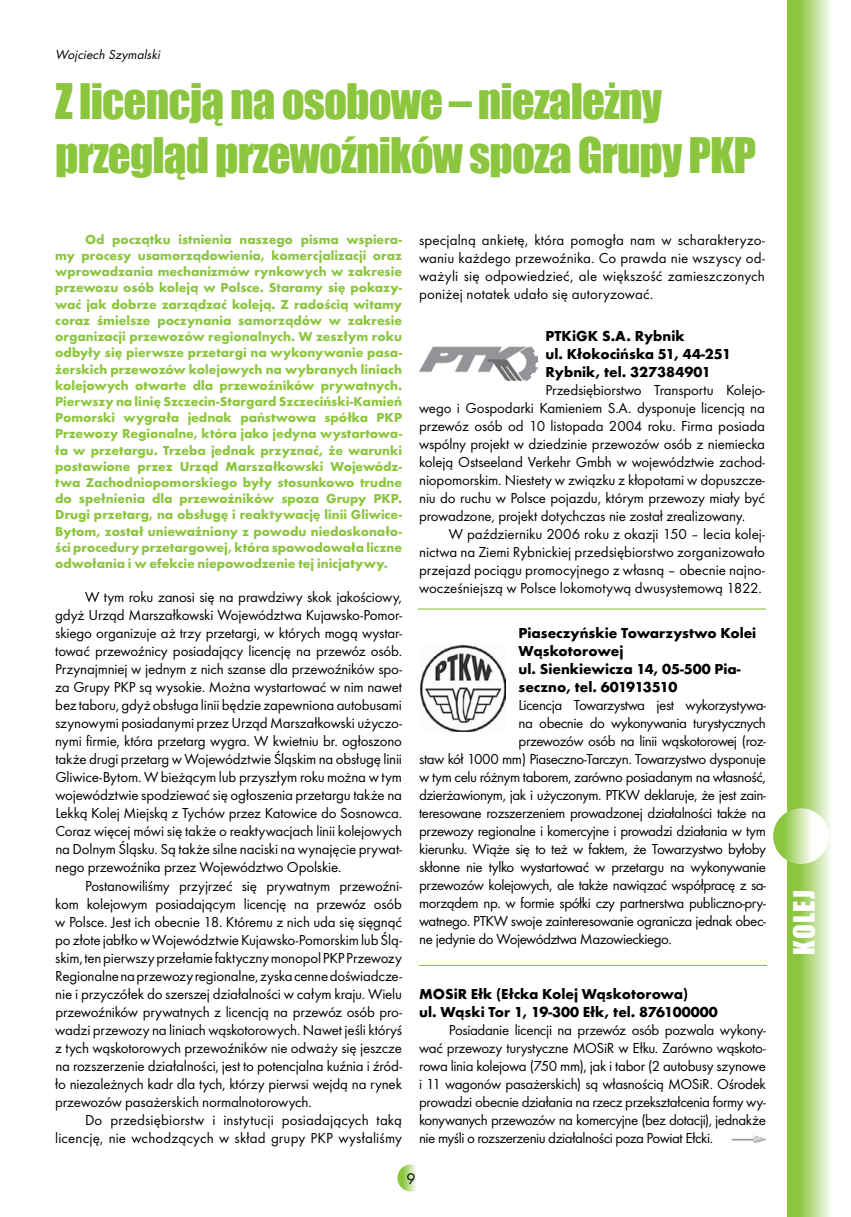
<style>
.page{position:relative;width:851px;height:1217px;background:#fff}
.page>*{position:absolute;margin:0;border:0;box-sizing:border-box;transform-origin:0 0}
.t1{font:45px/54px "Impact";letter-spacing:-.02em;color:#8cc63f}
.t2{font:27px "Impact";letter-spacing:.05em;color:#fff}
.t3{font:15.9px "Futura TEE";color:#000}
.t4{font:15px/18px "Futura TEE";letter-spacing:-.03em;color:#000;text-align:justify}
.t5{font:700 15px/18px "Futura TEE";color:#000}
.t6{font:15px/18px "Futura TEE";letter-spacing:.01em;color:#000;text-align:right}
.t7{font:700 13.5px/16.2px "Futura TEE";color:#8cc63f;text-align:justify}
.t8{font:italic 13.5px "Futura TEE";color:#000}
</style>
<div class="page">
<svg style="left:787px;top:0;width:43px;height:1216px;background:#b2d97f"></svg>
<svg style="left:773px;top:808px;width:55px;height:55px"></svg>
<svg style="left:397px;top:1164px;width:27px;height:27px"></svg>
<img style="left:419px;top:347px;width:118px;height:34px">
<img style="left:420px;top:645px;width:85px;height:86px">
<img style="left:731px;top:1134px;width:34px;height:9px">
<hr style="left:418px;top:608px;width:347px;height:1px;background:#8cc63f">
<hr style="left:419px;top:964px;width:347px;height:1px;background:#8cc63f">
<p class="t8" style="left:55px;top:46px;width:109px">Wojciech Szymalski</p>
<h1 class="t1" style="left:55px;top:73px;width:702px">Z licencją na osobowe – niezależny przegląd przewoźników spoza Grupy PKP</h1>
<p class="t7" style="left:55px;top:231px;width:348px;text-indent:30px">Od początku istnienia naszego pisma wspiera&shy;my procesy usamorządowienia, komercjalizacji oraz wprowadzania mechanizmów rynkowych w zakresie przewozu osób koleją w Polsce. Staramy się pokazy&shy;wać jak dobrze zarządzać koleją. Z radością witamy coraz śmielsze poczynania samorządów w zakresie organizacji przewozów regionalnych. W zeszłym roku odbyły się pierwsze przetargi na wykonywanie pasa&shy;żerskich przewozów kolejowych na wybranych liniach kolejowych otwarte dla przewoźników prywatnych.<br>Pierwszy na linię Szczecin-Stargard Szczeciński-Kamień Pomorski wygrała jednak państwowa spółka PKP Przewozy Regionalne, która jako jedyna wystartowa&shy;ła w przetargu. Trzeba jednak przyznać, że warunki postawione przez Urząd Marszałkowski Wojewódz&shy;twa Zachodniopomorskiego były stosunkowo trudne do spełnienia dla przewoźników spoza Grupy PKP.<br>Drugi przetarg, na obsługę i reaktywację linii Gliwice-Bytom, został unieważniony z powodu niedoskonało&shy;ści procedury przetargowej, która spowodowała liczne odwołania i w efekcie niepowodzenie tej inicjatywy.</p>
<p class="t4" style="left:55px;top:588px;width:348px;text-indent:30px">W tym roku zanosi się na prawdziwy skok jakościowy, gdyż Urząd Marszałkowski Województwa Kujawsko-Pomor&shy;skiego organizuje aż trzy przetargi, w których mogą wystar&shy;tować przewoźnicy posiadający licencję na przewóz osób.<br>Przynajmniej w jednym z nich szanse dla przewoźników spo&shy;za Grupy PKP są wysokie. Można wystartować w nim nawet bez taboru, gdyż obsługa linii będzie zapewniona autobusami szynowymi posiadanymi przez Urząd Marszałkowski użyczo&shy;nymi firmie, która przetarg wygra. W kwietniu br. ogłoszono także drugi przetarg w Województwie Śląskim na obsługę linii Gliwice-Bytom. W bieżącym lub przyszłym roku można w tym województwie spodziewać się ogłoszenia przetargu także na Lekką Kolej Miejską z Tychów przez Katowice do Sosnowca.<br>Coraz więcej mówi się także o reaktywacjach linii kolejowych na Dolnym Śląsku. Są także silne naciski na wynajęcie prywat&shy;nego przewoźnika przez Województwo Opolskie.</p>
<p class="t4" style="left:55px;top:876px;width:348px;text-indent:30px">Postanowiliśmy przyjrzeć się prywatnym przewoźni&shy;kom kolejowym posiadającym licencję na przewóz osób w Polsce. Jest ich obecnie 18. Któremu z nich uda się sięgnąć po złote jabłkowWojewództwieKujawsko-Pomorskimlub Ślą&shy;skim,tenpierwszyprzełamiefaktycznymonopolPKPPrzewozy Regionalnenaprzewozyregionalne,zyskacennedoświadcze&shy;nie i przyczółek do szerszej działalności w całym kraju. Wielu przewoźników prywatnych z licencją na przewóz osób pro&shy;wadzi przewozy na liniach wąskotorowych. Nawet jeśli któryś z tych wąskotorowych przewoźników nie odważy się jeszcze na rozszerzenie działalności, jest to potencjalna kuźnia i źród&shy;ło niezależnych kadr dla tych, którzy pierwsi wejdą na rynek przewozów pasażerskich normalnotorowych.</p>
<p class="t6" style="left:55px;top:1110px;width:348px">Do przedsiębiorstw i instytucji posiadających taką licencję, nie wchodzących w skład grupy PKP wysłaliśmy</p>
<p class="t4" style="left:419px;top:230px;width:347px">specjalną ankietę, która pomogła nam w scharakteryzo&shy;waniu każdego przewoźnika. Co prawda nie wszyscy od&shy;ważyli się odpowiedzieć, ale większość zamieszczonych poniżej notatek udało się autoryzować.</p>
<p class="t5" style="left:545px;top:326px;width:187px">PTKiGK S.A. Rybnik<br>ul. Kłokocińska 51, 44-251<br>Rybnik, tel. 327384901</p>
<p class="t4" style="left:419px;top:380px;width:347px;text-indent:126px">Przedsiębiorstwo Transportu Kolejo&shy;wego i Gospodarki Kamieniem S.A. dysponuje licencją na przewóz osób od 10 listopada 2004 roku. Firma posiada wspólny projekt w dziedzinie przewozów osób z niemiecka koleją Ostseeland Verkehr Gmbh w województwie zachod&shy;niopomorskim. Niestety w związku z kłopotami w dopuszcze&shy;niu do ruchu w Polsce pojazdu, którym przewozy miały być prowadzone, projekt dotychczas nie został zrealizowany.</p>
<p class="t4" style="left:419px;top:524px;width:347px;text-indent:30px">W październiku 2006 roku z okazji 150 – lecia kolej&shy;nictwa na Ziemi Rybnickiej przedsiębiorstwo zorganizowało przejazd pociągu promocyjnego z własną – obecnie najno&shy;wocześniejszą w Polsce lokomotywą dwusystemową 1822.</p>
<p class="t5" style="left:518px;top:623px;width:239px">Piaseczyńskie Towarzystwo Kolei<br>Wąskotorowej<br>ul. Sienkiewicza 14, 05-500 Pia&shy;seczno, tel. 601913510</p>
<p class="t4" style="left:518px;top:696px;width:249px">Licencja Towarzystwa jest wykorzystywa-</p>
<p class="t4" style="left:518px;top:714px;width:249px">na obecnie do wykonywania turystycznych</p>
<p class="t4" style="left:518px;top:732px;width:249px">przewozów osób na linii wąskotorowej (roz-</p>
<p class="t4" style="left:419px;top:750px;width:348px">staw kół 1000 mm) Piaseczno-Tarczyn. Towarzystwo dysponuje</p>
<p class="t4" style="left:419px;top:768px;width:348px">w tym celu różnym taborem, zarówno posiadanym na własność,</p>
<p class="t4" style="left:419px;top:786px;width:348px">dzierżawionym, jak i użyczonym. PTKW deklaruje, że jest zain-</p>
<p class="t4" style="left:419px;top:804px;width:348px">teresowane rozszerzeniem prowadzonej działalności także na</p>
<p class="t4" style="left:419px;top:822px;width:348px">przewozy regionalne i komercyjne i prowadzi działania w tym</p>
<p class="t4" style="left:419px;top:840px;width:348px">kierunku. Wiąże się to też w faktem, że Towarzystwo byłoby</p>
<p class="t4" style="left:419px;top:858px;width:348px">skłonne nie tylko wystartować w przetargu na wykonywanie</p>
<p class="t4" style="left:419px;top:876px;width:348px">przewozów kolejowych, ale także nawiązać współpracę z sa-</p>
<p class="t4" style="left:419px;top:894px;width:348px">morządem np. w formie spółki czy partnerstwa publiczno-pry-</p>
<p class="t4" style="left:419px;top:912px;width:348px">watnego. PTKW swoje zainteresowanie ogranicza jednak obec-</p>
<p class="t4" style="left:419px;top:930px;width:254px">ne jedynie do Województwa Mazowieckiego.</p>
<p class="t5" style="left:419px;top:984px;width:300px">MOSiR Ełk (Ełcka Kolej Wąskotorowa)<br>ul. Wąski Tor 1, 19-300 Ełk, tel. 876100000</p>
<p class="t4" style="left:419px;top:1020px;width:348px;text-indent:30px">Posiadanie licencji na przewóz osób pozwala wykony&shy;wać przewozy turystyczne MOSiR w Ełku. Zarówno wąskoto&shy;rowa linia kolejowa (750 mm), jak i tabor (2 autobusy szynowe i 11 wagonów pasażerskich) są własnością MOSiR. Ośrodek prowadzi obecnie działania na rzecz przekształcenia formy wy&shy;konywanych przewozów na komercyjne (bez dotacji), jednakże nie myśli o rozszerzeniu działalności poza Powiat Ełcki.</p>
<p class="t3" style="left:406px;top:1169px;width:11px">9</p>
<h2 class="t2" style="left:783px;top:954px;width:66px;rotate:-90deg">KOLEJ</h2>
</div>
